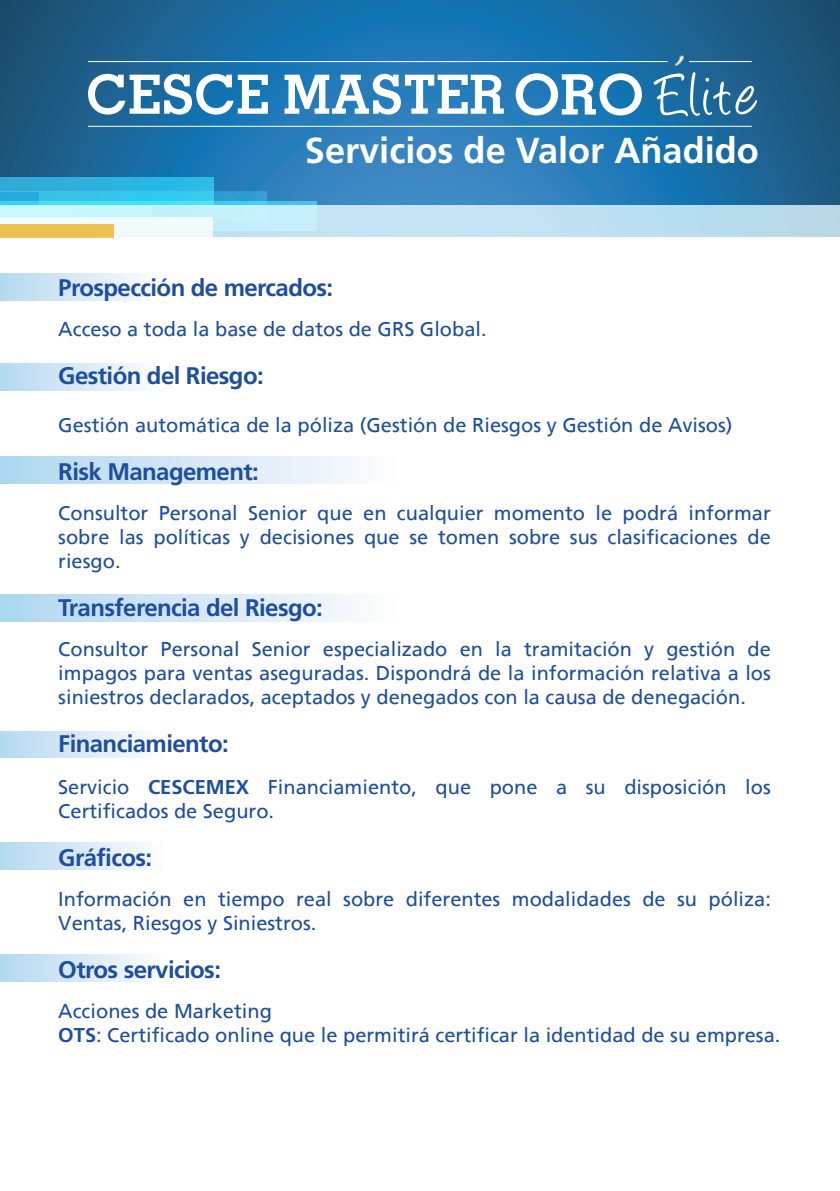
<style>
.page{position:relative;width:840px;height:1191px;background:#fff}
.page>*{position:absolute;margin:0;border:0;box-sizing:border-box;transform-origin:0 0}
.t1{font:70.8px "Angelina";letter-spacing:.015em;color:#fff}
.t2{font:700 36.2px "Frutiger";color:#fff}
.t3{font:700 24px "Frutiger";letter-spacing:-.025em;color:#1e4ea0}
.t4{font:20px/24px "Frutiger";color:#1e4ea0}
.s1{font-family:"Memphis";font-weight:700;font-size:55.8px}
.s2{font-weight:700}
</style>
<div class="page">
<svg style="left:0;top:0;width:839px;height:205px;background:#1f6da3"></svg>
<svg style="left:114px;top:205px;width:725px;height:31px;background:#c0e0f0"></svg>
<svg style="left:0;top:201px;width:316px;height:29px;fill:#c8f0fb"></svg>
<div style="left:0;top:178px;width:214px;height:28px;background:linear-gradient(to right,#32a9d5,#29bbea)"></div>
<svg style="left:0;top:192px;width:266px;height:29px;background:#6fd6f0"></svg>
<svg style="left:0;top:206px;width:152px;height:14px;fill:#c6f8fe"></svg>
<div style="left:0;top:224px;width:114px;height:14px;background:#edc053"></div>
<svg style="left:674px;top:55px;width:9px;height:11px"></svg>
<svg style="left:88px;top:74px;width:180px;height:41px"></svg>
<svg style="left:284px;top:74px;width:219px;height:41px"></svg>
<hr style="left:88px;top:61px;width:579px;height:1px;background:#fff">
<hr style="left:88px;top:126px;width:663px;height:1px;background:#fff">
<hr style="left:688px;top:61px;width:63px;height:1px;background:#fff">
<div style="left:0;top:731px;width:163px;height:27px;background:linear-gradient(to right,#b5d8f0,#fdfcfe)"></div>
<div style="left:0;top:842px;width:163px;height:27px;background:linear-gradient(to right,#b5d8f0,#fdfcfe)"></div>
<div style="left:0;top:954px;width:165px;height:27px;background:linear-gradient(to right,#b4d8f0,#fdfcfd)"></div>
<div style="left:0;top:594px;width:397px;height:27px;background:linear-gradient(to right,#afd6ef,#fefcfe)"></div>
<div style="left:0;top:457px;width:397px;height:27px;background:linear-gradient(to right,#afd6ef,#fefcfe)"></div>
<div style="left:0;top:363px;width:158px;height:27px;background:linear-gradient(to right,#b5d8f0,#fdfcfe)"></div>
<div style="left:0;top:273px;width:157px;height:27px;background:linear-gradient(to right,#b5d8f0,#fdfcfe)"></div>
<h1 class="t1" style="left:513px;top:65px;width:246px"><span class="s1">ORO</span> Elite</h1>
<h2 class="t2" style="left:305px;top:129px;width:455px">Servicios de Valor Añadido</h2>
<p class="t3" style="left:58px;top:273px;width:276px">Prospección de mercados:</p>
<p class="t4" style="left:58px;top:317px;width:429px">Acceso a toda la base de datos de GRS Global.</p>
<p class="t3" style="left:58px;top:361px;width:207px">Gestión del Riesgo:</p>
<p class="t4" style="left:58px;top:413px;width:675px">Gestión automática de la póliza (Gestión de Riesgos y Gestión de Avisos)</p>
<p class="t3" style="left:58px;top:457px;width:202px">Risk Management:</p>
<p class="t4" style="left:58px;top:501px;width:713px;text-align:justify">Consultor Personal Senior que en cualquier momento le podrá informar sobre las políticas y decisiones que se tomen sobre sus clasificaciones de riesgo.</p>
<p class="t3" style="left:58px;top:593px;width:266px">Transferencia del Riesgo:</p>
<p class="t4" style="left:58px;top:637px;width:713px;text-align:justify">Consultor Personal Senior especializado en la tramitación y gestión de impagos para ventas aseguradas. Dispondrá de la información relativa a los siniestros declarados, aceptados y denegados con la causa de denegación.</p>
<p class="t3" style="left:58px;top:729px;width:172px">Financiamiento:</p>
<p class="t4" style="left:58px;top:774px;width:713px">Servicio <span class="s2">CESCEMEX</span> Financiamiento, que pone a su disposición los<br>Certificados de Seguro.</p>
<p class="t3" style="left:58px;top:843px;width:95px">Gráficos:</p>
<p class="t4" style="left:58px;top:886px;width:713px">Información en tiempo real sobre diferentes modalidades de su póliza:<br>Ventas, Riesgos y Siniestros.</p>
<p class="t3" style="left:58px;top:955px;width:164px">Otros servicios:</p>
<p class="t4" style="left:58px;top:998px;width:723px">Acciones de Marketing<br><span class="s2">OTS</span>: Certificado online que le permitirá certificar la identidad de su empresa.</p>
</div>
